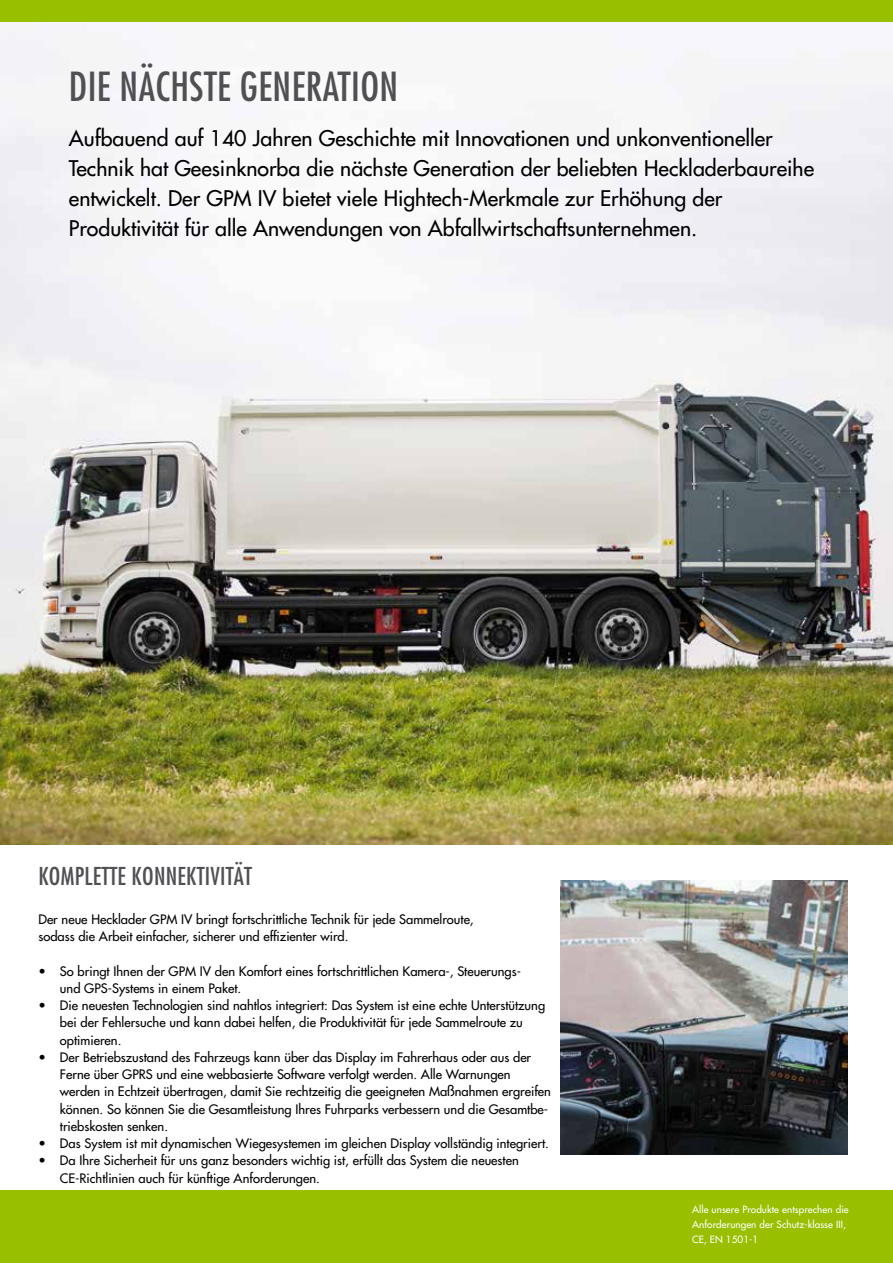
<style>
.page{position:relative;width:893px;height:1263px;background:#fff}
.page>*{position:absolute;margin:0;border:0;box-sizing:border-box;transform-origin:0 0}
.t1{font:condensed 39px "Futura";letter-spacing:.01em;color:#504f53}
.t2{font:condensed 24px "Futura";letter-spacing:.01em;color:#504f53}
.t3{font:21px/30px "Futura";color:#000}
.t4{font:12.75px/17.2px "Futura";color:#000}
.t5{font:9.75px/15px "Futura";letter-spacing:.01em;color:#fff}
</style>
<div class="page">
<img style="left:0;top:21px;width:893px;height:823px">
<div style="left:0;top:1191px;width:893px;height:72px;background:#98c000"></div>
<div style="left:0;top:0;width:893px;height:21px;background:#98c000"></div>
<img style="left:561px;top:880px;width:286px;height:274px">
<h1 class="t1" style="left:69px;top:62px;width:331px">DIE NÄCHSTE GENERATION</h1>
<p class="t3" style="left:69px;top:123px;width:747px">Aufbauend auf 140 Jahren Geschichte mit Innovationen und unkonventioneller Technik hat Geesinknorba die nächste Generation der beliebten Heckladerbaureihe entwickelt. Der GPM IV bietet viele Hightech-Merkmale zur Erhöhung der Produktivität für alle Anwendungen von Abfallwirtschaftsunternehmen.</p>
<h2 class="t2" style="left:38px;top:861px;width:215px">KOMPLETTE KONNEKTIVITÄT</h2>
<p class="t4" style="left:38px;top:910px;width:437px">Der neue Hecklader GPM IV bringt fortschrittliche Technik für jede Sammelroute, sodass die Arbeit einfacher, sicherer und effizienter wird.</p>
<p class="t4" style="left:60px;top:962px;width:463px;text-indent:-22px">• So bringt Ihnen der GPM IV den Komfort eines fortschrittlichen Kamera-, Steuerungs&shy;und GPS-Systems in einem Paket.</p>
<p class="t4" style="left:60px;top:997px;width:487px;text-indent:-22px">• Die neuesten Technologien sind nahtlos integriert: Das System ist eine echte Unterstützung bei der Fehlersuche und kann dabei helfen, die Produktivität für jede Sammelroute zu optimieren.</p>
<p class="t4" style="left:60px;top:1048px;width:493px;text-indent:-22px">• Der Betriebszustand des Fahrzeugs kann über das Display im Fahrerhaus oder aus der Ferne über GPRS und eine webbasierte Software verfolgt werden. Alle Warnungen werden in Echtzeit übertragen, damit Sie rechtzeitig die geeigneten Maßnahmen ergreifen können. So können Sie die Gesamtleistung Ihres Fuhrparks verbessern und die Gesamtbe&shy;triebskosten senken.</p>
<p class="t4" style="left:38px;top:1135px;width:512px">• Das System ist mit dynamischen Wiegesystemen im gleichen Display vollständig integriert.</p>
<p class="t4" style="left:60px;top:1152px;width:460px;text-indent:-22px">• Da Ihre Sicherheit für uns ganz besonders wichtig ist, erfüllt das System die neuesten<br>CE-Richtlinien auch für künftige Anforderungen.</p>
<p class="t5" style="left:692px;top:1202px;width:158px">Alle unsere Produkte entsprechen die<br>Anforderungen der Schutz-klasse III,<br>CE, EN 1501-1</p>
</div>
